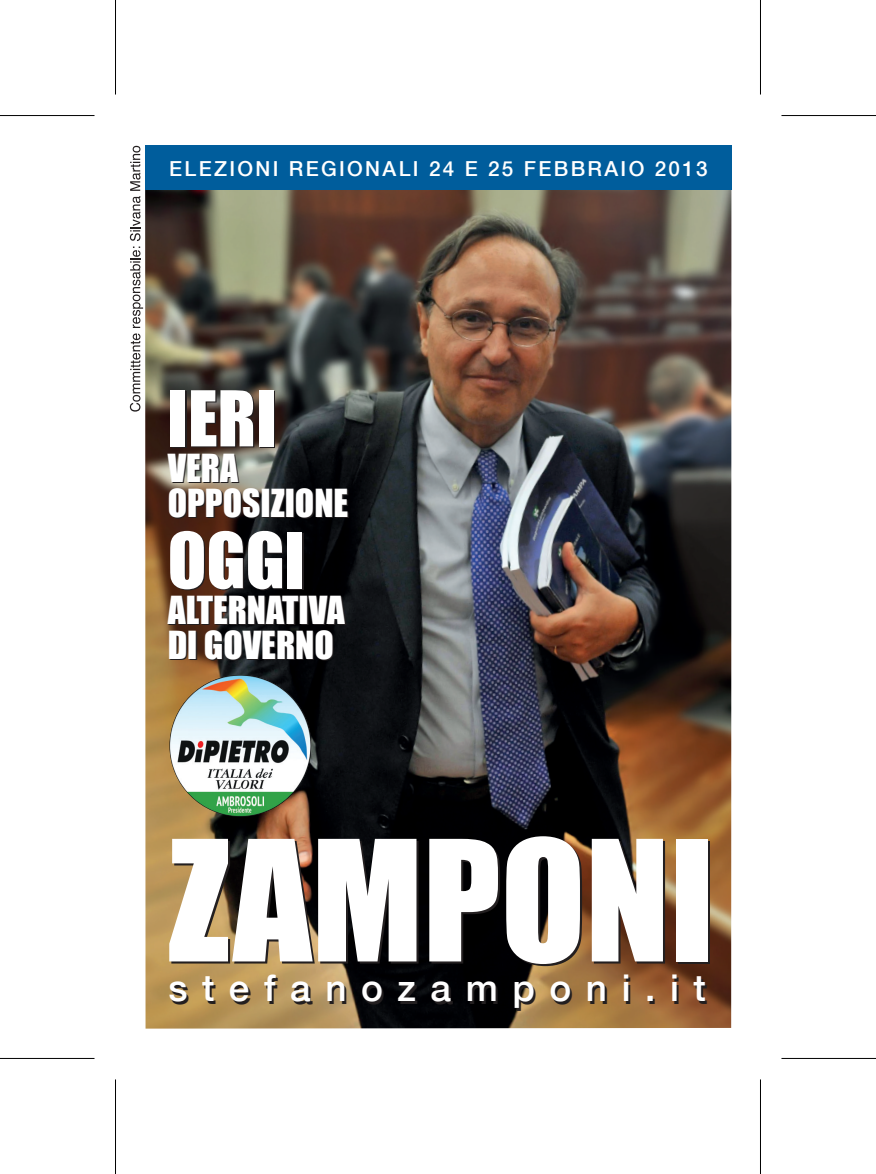
<style>
.page{position:relative;width:876px;height:1174px;background:#fff}
.page>*{position:absolute;margin:0;border:0;box-sizing:border-box;transform-origin:0 0}
.t1{font:155.05px "Impact";color:#fff}
.t2{font:71.05px "Impact";color:#fff}
.t3{font:500 36.75px "Helvetica Neue";letter-spacing:.395em;color:#fff}
.t4{font:35.35px/35.4px "Impact";color:#fff}
.t5{font:500 20.65px "Helvetica Neue";letter-spacing:.11em;color:#fff}
</style>
<div class="page">
<img style="left:145px;top:190px;width:586px;height:838px">
<div style="left:145px;top:145px;width:586px;height:45px;background:#005d9c"></div>
<img style="left:169px;top:675px;width:142px;height:141px;border-radius:71px">
<svg style="left:130px;top:146px;width:13px;height:265px"></svg>
<hr style="left:0;top:115px;width:94px;height:1px;background:#000">
<hr style="left:781px;top:115px;width:95px;height:1px;background:#000">
<hr style="left:0;top:1057px;width:94px;height:2px;background:#000">
<hr style="left:781px;top:1057px;width:95px;height:2px;background:#000">
<hr style="left:115px;top:0;width:1px;height:94px;background:#000">
<hr style="left:115px;top:1079px;width:1px;height:95px;background:#000">
<hr style="left:760px;top:0;width:1px;height:94px;background:#000">
<hr style="left:760px;top:1079px;width:1px;height:95px;background:#000">
<p class="t5" style="left:169px;top:152px;width:540px">ELEZIONI REGIONALI 24 E 25 FEBBRAIO 2013</p>
<h2 class="t2" style="left:168px;top:363px;width:110px">IERI</h2>
<p class="t4" style="left:168px;top:449px;width:182px">VERA<br>OPPOSIZIONE</p>
<h2 class="t2" style="left:168px;top:505px;width:139px">OGGI</h2>
<p class="t4" style="left:168px;top:591px;width:179px">ALTERNATIVA<br>DI GOVERNO</p>
<h1 class="t1" style="left:168px;top:780px;width:547px">ZAMPONI</h1>
<p class="t3" style="left:168px;top:958px;width:539px">stefanozamponi.it</p>
</div>
